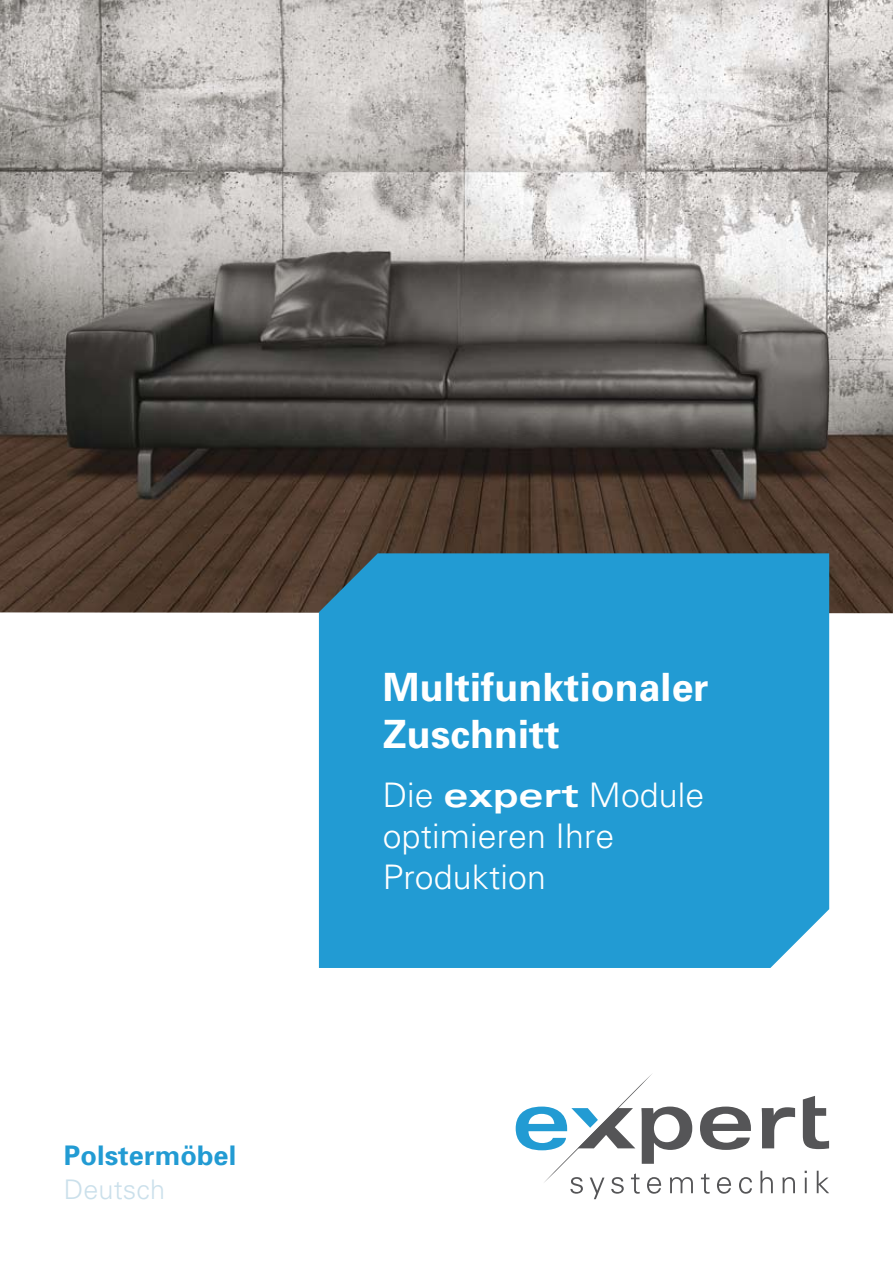
<style>
.page{position:relative;width:893px;height:1263px;background:#fff}
.page>*{position:absolute;margin:0;border:0;box-sizing:border-box;transform-origin:0 0}
.t1{font:700 39px/46.8px "Univers";letter-spacing:.005em;color:#fff}
.t2{font:300 33.75px/40.7px "Univers";letter-spacing:.005em;color:#fff}
.t3{font:700 27px "Univers";letter-spacing:.005em;color:#229bd3}
.t4{font:300 27px "Univers";letter-spacing:.005em;color:#cbe0eb}
.s1{font-weight:700;font-stretch:expanded}
</style>
<div class="page">
<img style="left:0;top:0;width:893px;height:613px">
<svg style="left:701px;top:1173px;width:9px;height:21px"></svg>
<svg style="left:717px;top:1177px;width:14px;height:17px"></svg>
<svg style="left:739px;top:1177px;width:13px;height:17px"></svg>
<svg style="left:760px;top:1171px;width:13px;height:22px"></svg>
<svg style="left:782px;top:1177px;width:13px;height:16px"></svg>
<svg style="left:805px;top:1171px;width:2px;height:22px"></svg>
<svg style="left:817px;top:1171px;width:12px;height:22px"></svg>
<svg style="left:700px;top:1106px;width:51px;height:44px"></svg>
<svg style="left:762px;top:1107px;width:33px;height:41px"></svg>
<svg style="left:803px;top:1096px;width:26px;height:53px"></svg>
<svg style="left:516px;top:1074px;width:177px;height:125px"></svg>
<div style="left:319px;top:553px;width:510px;height:415px;background:#229bd3"></div>
<p class="t3" style="left:64px;top:1139px;width:174px">Polstermöbel</p>
<p class="t4" style="left:64px;top:1173px;width:103px">Deutsch</p>
<p class="t1" style="left:383px;top:663px;width:328px">Multifunktionaler<br>Zuschnitt</p>
<p class="t2" style="left:383px;top:775px;width:323px">Die <span class="s1">expert</span> Module optimieren Ihre<br>Produktion</p>
</div>
